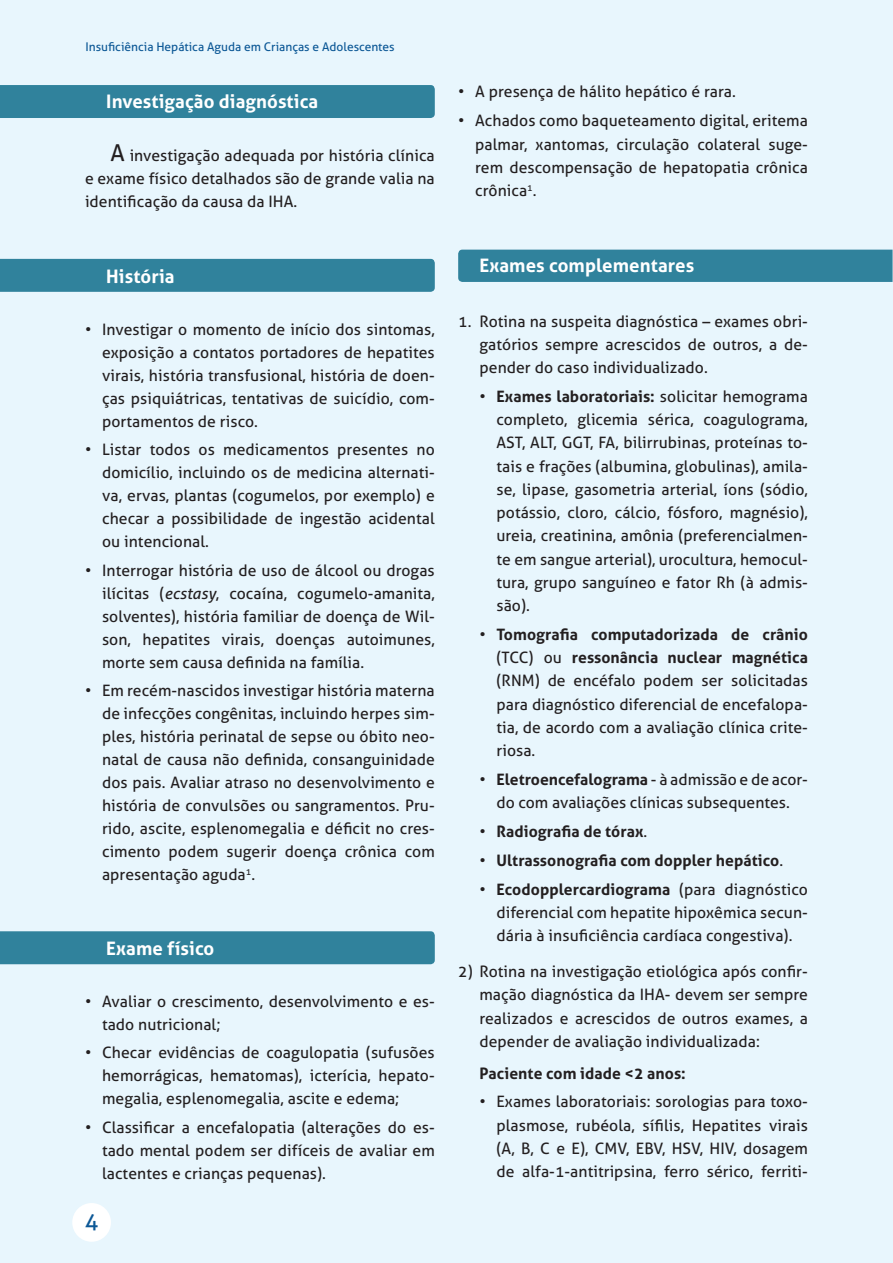
<style>
.page{position:relative;width:893px;height:1263px;background:#fff}
.page>*{position:absolute;margin:0;border:0;box-sizing:border-box;transform-origin:0 0}
.t1{font:22.5px "Aller";color:#0c5896}
.t2{font:700 18.6px "Aller";letter-spacing:.005em;color:#fff}
.t3{font:15.75px/23.2px "Aller";letter-spacing:.005em;color:#231f20;text-align:justify}
.t4{font:700 15.75px "Aller";letter-spacing:.005em;color:#231f20}
.t5{font:12px "Aller";color:#0c5896}
.s1{font-size:23.25px}
.s2{font-style:italic}
.s3{font-weight:700}
.s4{font-weight:400}
</style>
<div class="page">
<div style="left:0;top:0;width:892px;height:1263px;background:#e8f6fd"></div>
<hr style="left:892px;top:0;width:1px;height:1263px;background:#e8f6fd">
<div style="left:72px;top:1203px;width:39px;height:39px;background:#fff;border-radius:50%"></div>
<div style="left:458px;top:250px;width:434px;height:32px;background:#30829c"></div>
<div style="left:0;top:85px;width:435px;height:33px;background:#30829c"></div>
<div style="left:0;top:259px;width:435px;height:33px;background:#30829c"></div>
<div style="left:0;top:931px;width:435px;height:33px;background:#30829c"></div>
<p class="t5" style="left:85px;top:39px;width:311px">Insuficiência Hepática Aguda em Crianças e Adolescentes</p>
<p class="t2" style="left:106px;top:90px;width:213px">Investigação diagnóstica</p>
<p class="t3" style="left:85px;top:143px;width:351px;text-indent:26px"><span class="s1">A</span> investigação adequada por história clínica e exame físico detalhados são de grande valia na identificação da causa da IHA.</p>
<p class="t2" style="left:106px;top:264px;width:70px">História</p>
<p class="t3" style="left:102px;top:318px;width:334px;text-indent:-17px">• Investigar o momento de início dos sintomas, exposição a contatos portadores de hepatites virais, história transfusional, história de doen&shy;ças psiquiátricas, tentativas de suicídio, com&shy;portamentos de risco.</p>
<p class="t3" style="left:102px;top:438px;width:334px;text-indent:-17px">• Listar todos os medicamentos presentes no domicílio, incluindo os de medicina alternati&shy;va, ervas, plantas (cogumelos, por exemplo) e checar a possibilidade de ingestão acidental ou intencional.</p>
<p class="t3" style="left:102px;top:559px;width:334px;text-indent:-17px">• Interrogar história de uso de álcool ou drogas ilícitas (<span class="s2">ecstasy</span>, cocaína, cogumelo-amanita, solventes), história familiar de doença de Wil&shy;son, hepatites virais, doenças autoimunes, morte sem causa definida na família.</p>
<p class="t3" style="left:102px;top:679px;width:334px;text-indent:-17px">• Em recém-nascidos investigar história materna de infecções congênitas, incluindo herpes sim&shy;ples, história perinatal de sepse ou óbito neo&shy;natal de causa não definida, consanguinidade dos pais. Avaliar atraso no desenvolvimento e história de convulsões ou sangramentos. Pru&shy;rido, ascite, esplenomegalia e déficit no cres&shy;cimento podem sugerir doença crônica com apresentação aguda<sup>1</sup>.</p>
<p class="t2" style="left:106px;top:937px;width:110px">Exame físico</p>
<p class="t3" style="left:102px;top:990px;width:334px;text-indent:-17px">• Avaliar o crescimento, desenvolvimento e es&shy;tado nutricional;</p>
<p class="t3" style="left:102px;top:1041px;width:334px;text-indent:-17px">• Checar evidências de coagulopatia (sufusões hemorrágicas, hematomas), icterícia, hepato&shy;megalia, esplenomegalia, ascite e edema;</p>
<p class="t3" style="left:102px;top:1116px;width:334px;text-indent:-17px">• Classificar a encefalopatia (alterações do es&shy;tado mental podem ser difíceis de avaliar em lactentes e crianças pequenas).</p>
<h1 class="t1" style="left:85px;top:1207px;width:15px">4</h1>
<p class="t3" style="left:458px;top:79px;width:279px">• A presença de hálito hepático é rara.</p>
<p class="t3" style="left:475px;top:109px;width:334px;text-indent:-17px">• Achados como baqueteamento digital, eritema palmar, xantomas, circulação colateral suge&shy;rem descompensação de hepatopatia crônica crônica<sup>1</sup>.</p>
<p class="t2" style="left:479px;top:253px;width:216px">Exames complementares</p>
<p class="t3" style="left:479px;top:309px;width:330px;text-indent:-21px">1. Rotina na suspeita diagnóstica – exames obri&shy;gatórios sempre acrescidos de outros, a de&shy;pender do caso individualizado.</p>
<p class="t3" style="left:496px;top:385px;width:313px;text-indent:-17px">• <span class="s3">Exames laboratoriais:</span> solicitar hemograma completo, glicemia sérica, coagulograma, AST, ALT, GGT, FA, bilirrubinas, proteínas to&shy;tais e frações (albumina, globulinas), amila&shy;se, lipase, gasometria arterial, íons (sódio, potássio, cloro, cálcio, fósforo, magnésio), ureia, creatinina, amônia (preferencialmen&shy;te em sangue arterial), urocultura, hemocul&shy;tura, grupo sanguíneo e fator Rh (à admis&shy;são).</p>
<p class="t3" style="left:496px;top:623px;width:313px;text-indent:-17px">• <span class="s3">Tomografia computadorizada de crânio </span>(TCC) ou <span class="s3">ressonância nuclear magnética </span>(RNM) de encéfalo podem ser solicitadas para diagnóstico diferencial de encefalopa&shy;tia, de acordo com a avaliação clínica crite&shy;riosa.</p>
<p class="t3" style="left:479px;top:768px;width:330px;text-align:center">• <span class="s3">Eletroencefalograma</span> - à admissão e de acor&shy;do com avaliações clínicas subsequentes.</p>
<p class="t4" style="left:479px;top:822px;width:169px"><span class="s4">•</span> Radiografia de tórax<span class="s4">.</span></p>
<p class="t4" style="left:479px;top:850px;width:305px"><span class="s4">•</span> Ultrassonografia com doppler hepático<span class="s4">.</span></p>
<p class="t3" style="left:496px;top:877px;width:313px;text-indent:-17px">• <span class="s3">Ecodopplercardiograma</span> (para diagnóstico diferencial com hepatite hipoxêmica secun&shy;dária à insuficiência cardíaca congestiva).</p>
<p class="t3" style="left:479px;top:960px;width:330px;text-indent:-21px">2) Rotina na investigação etiológica após confir&shy;mação diagnóstica da IHA- devem ser sempre realizados e acrescidos de outros exames, a depender de avaliação individualizada:</p>
<p class="t4" style="left:479px;top:1063px;width:208px">Paciente com idade &lt;2 anos:</p>
<p class="t3" style="left:496px;top:1090px;width:313px;text-indent:-17px">• Exames laboratoriais: sorologias para toxo&shy;plasmose, rubéola, sífilis, Hepatites virais (A, B, C e E), CMV, EBV, HSV, HIV, dosagem de alfa-1-antitripsina, ferro sérico, ferriti-</p>
</div>
